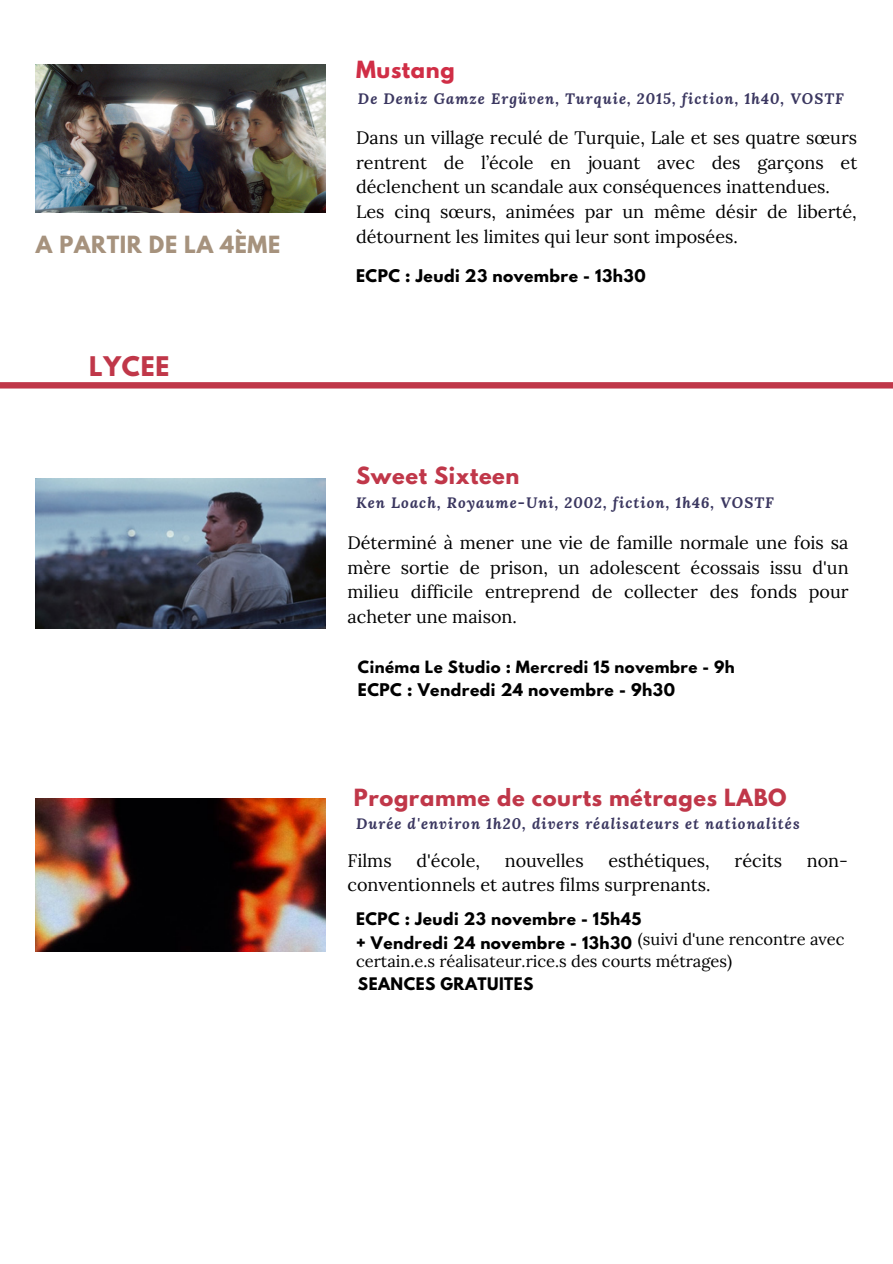
<style>
.page{position:relative;width:893px;height:1264px;background:#fff}
.page>*{position:absolute;margin:0;border:0;box-sizing:border-box;transform-origin:0 0}
.t1{font:700 24px "League Spartan";letter-spacing:.03em;color:#c03749}
.t2{font:700 21px "League Spartan";letter-spacing:.03em;color:#c03749}
.t3{font:700 21px "League Spartan";letter-spacing:.03em;color:#a6927d}
.t4{font:700 21px "League Spartan";letter-spacing:.03em;color:#d02e46}
.t5{font:18px/24.8px "Lora";color:#000;text-align:justify}
.t6{font:16.5px/22.5px "Lora";color:#000}
.t7{font:700 15.45px "League Spartan";letter-spacing:.03em;color:#000}
.t8{font:700 15.3px "League Spartan";letter-spacing:.03em;color:#000}
.t9{font:italic 700 15px "Lora";letter-spacing:.07em;color:#3b3760}
.t10{font:700 15px "League Spartan";letter-spacing:.03em;color:#000}
</style>
<div class="page">
<svg style="left:0;top:382px;width:892px;height:6px;background:#c13b4d"></svg>
<img style="left:36px;top:64px;width:289px;height:149px">
<img style="left:36px;top:798px;width:289px;height:153px">
<img style="left:36px;top:479px;width:289px;height:149px">
<p class="t3" style="left:36px;top:234px;width:246px">A PARTIR DE LA 4ÈME</p>
<p class="t1" style="left:89px;top:354px;width:81px">LYCEE</p>
<p class="t4" style="left:356px;top:59px;width:100px">Mustang</p>
<p class="t9" style="left:358px;top:88px;width:487px">De Deniz Gamze Ergüven, Turquie, 2015, fiction, 1h40, VOSTF</p>
<p class="t5" style="left:356px;top:125px;width:502px">Dans un village reculé de Turquie, Lale et ses quatre sœurs rentrent de l’école en jouant avec des garçons et déclenchent un scandale aux conséquences inattendues.</p>
<p class="t5" style="left:356px;top:199px;width:502px">Les cinq sœurs, animées par un même désir de liberté, détournent les limites qui leur sont imposées.</p>
<p class="t7" style="left:356px;top:267px;width:291px">ECPC : Jeudi 23 novembre - 13h30</p>
<p class="t2" style="left:356px;top:465px;width:165px">Sweet Sixteen</p>
<p class="t9" style="left:356px;top:492px;width:419px">Ken Loach, Royaume-Uni, 2002, fiction, 1h46, VOSTF</p>
<p class="t5" style="left:347px;top:530px;width:502px">Déterminé à mener une vie de famille normale une fois sa mère sortie de prison, un adolescent écossais issu d'un milieu difficile entreprend de collecter des fonds pour acheter une maison.</p>
<p class="t10" style="left:358px;top:659px;width:378px">Cinéma Le Studio : Mercredi 15 novembre - 9h</p>
<p class="t7" style="left:358px;top:682px;width:318px">ECPC : Vendredi 24 novembre - 9h30</p>
<p class="t2" style="left:354px;top:787px;width:434px">Programme de courts métrages LABO</p>
<p class="t9" style="left:356px;top:813px;width:445px">Durée d'environ 1h20, divers réalisateurs et nationalités</p>
<p class="t5" style="left:347px;top:847px;width:46px">Films</p>
<p class="t5" style="left:416px;top:847px;width:65px">d'école,</p>
<p class="t5" style="left:504px;top:847px;width:80px">nouvelles</p>
<p class="t5" style="left:608px;top:847px;width:103px">esthétiques,</p>
<p class="t5" style="left:734px;top:847px;width:49px">récits</p>
<p class="t5" style="left:806px;top:847px;width:43px">non-</p>
<p class="t5" style="left:347px;top:872px;width:364px">conventionnels et autres films surprenants.</p>
<p class="t8" style="left:356px;top:911px;width:286px">ECPC : Jeudi 23 novembre - 15h45</p>
<p class="t6" style="left:356px;top:927px;width:490px;text-indent:282px">(suivi d'une rencontre avec certain.e.s réalisateur.rice.s des courts métrages)</p>
<p class="t8" style="left:356px;top:934px;width:277px">+ Vendredi 24 novembre - 13h30</p>
<p class="t8" style="left:358px;top:976px;width:177px">SEANCES GRATUITES</p>
</div>
